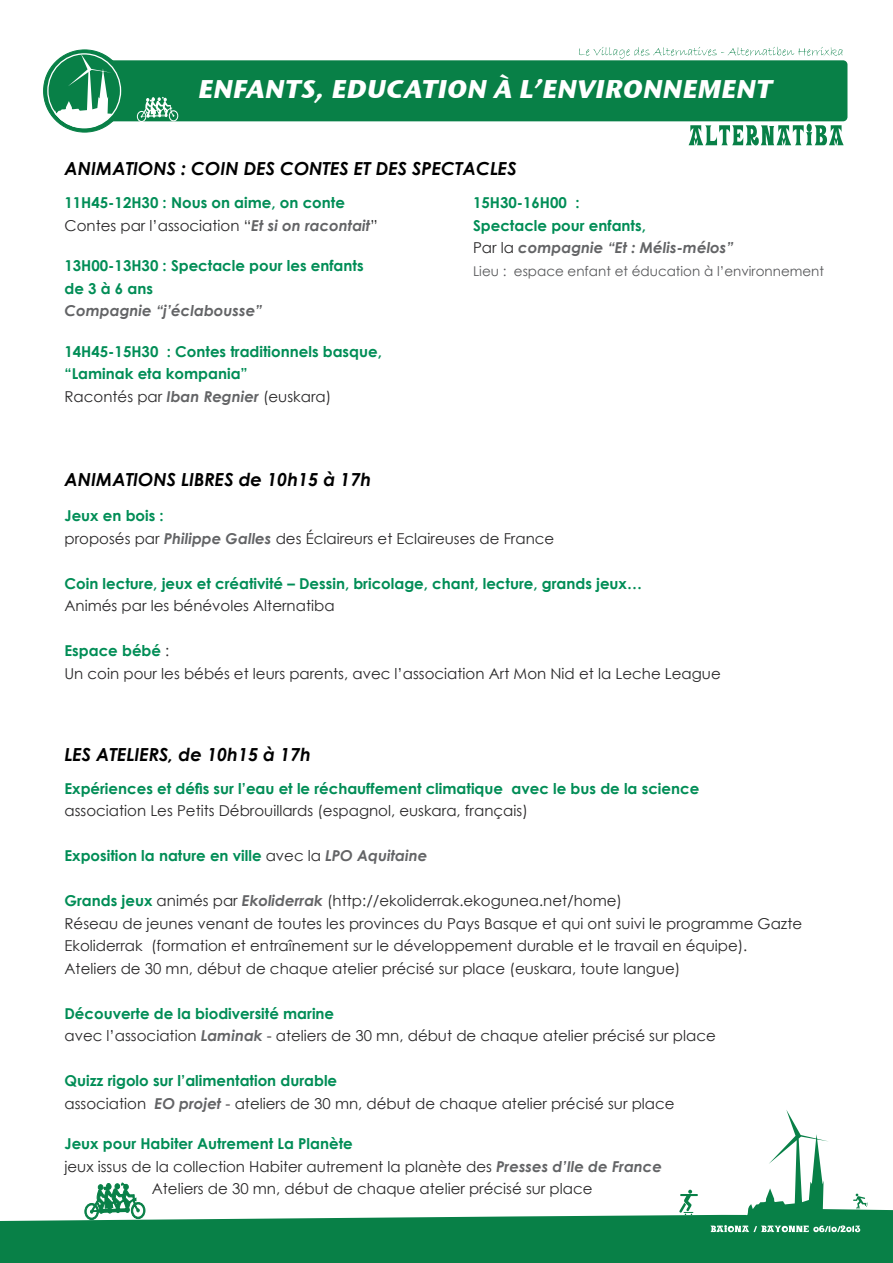
<style>
.page{position:relative;width:893px;height:1263px;background:#fff}
.page>*{position:absolute;margin:0;border:0;box-sizing:border-box;transform-origin:0 0}
.t1{font:italic 25.5px "Stone Sans ITCTT Bold";color:#fff}
.t2{font:italic 700 18px "Century Gothic";color:#000}
.t3{font:15px/22.5px "Century Gothic";color:#292829}
.t4{font:700 15px/22.5px "Century Gothic";color:#008d56}
.t5{font:italic 700 15px "Century Gothic";color:#636466}
.t6{font:13.5px "Century Gothic";color:#58595b}
.s1{font-weight:400;color:#292829}
.s2{font-style:italic;color:#636466}
.s3{font-weight:700;color:#008d56}
.s4{font-weight:700;font-style:italic;color:#636466}
</style>
<div class="page">
<svg style="left:44px;top:50px;width:82px;height:82px"></svg>
<div style="left:93px;top:60px;width:754px;height:61px;background:#088047;border-radius:4px"></div>
<svg style="left:52px;top:54px;width:66px;height:74px"></svg>
<svg style="left:0;top:1110px;width:893px;height:153px"></svg>
<svg style="left:689px;top:124px;width:155px;height:21px"></svg>
<svg style="left:579px;top:47px;width:263px;height:11px"></svg>
<svg style="left:679px;top:1190px;width:19px;height:25px"></svg>
<svg style="left:137px;top:97px;width:41px;height:25px"></svg>
<svg style="left:710px;top:1225px;width:150px;height:7px"></svg>
<svg style="left:853px;top:1193px;width:15px;height:16px"></svg>
<h1 class="t1" style="left:197px;top:73px;width:581px">ENFANTS,EDUCATION À L’ENVIRONNEMENT</h1>
<p class="t2" style="left:64px;top:155px;width:454px">ANIMATIONS : COIN DES CONTES ET DES SPECTACLES</p>
<p class="t4" style="left:64px;top:191px;width:315px">11H45-12H30 : Nous on aime, on conte<br><span class="s1">Contes par l’association “</span><span class="s2">Et si on racontait</span><span class="s1">”</span></p>
<p class="t4" style="left:64px;top:254px;width:301px">13H00-13H30 : Spectacle pour les enfants de 3 à 6 ans</p>
<p class="t5" style="left:64px;top:300px;width:199px">Compagnie “j’éclabousse”</p>
<p class="t4" style="left:64px;top:340px;width:319px">14H45-15H30 : Contes traditionnels basque, “Laminak eta kompania”<br><span class="s1">Racontés par</span> <span class="s2">Iban Regnier</span> <span class="s1">(euskara)</span></p>
<p class="t4" style="left:473px;top:191px;width:262px">15H30-16H00 :<br>Spectacle pour enfants,<br><span class="s1">Par la</span> <span class="s2">compagnie “Et : Mélis-mélos”</span></p>
<p class="t6" style="left:473px;top:262px;width:352px">Lieu : espace enfant et éducation à l’environnement</p>
<p class="t2" style="left:64px;top:465px;width:308px">ANIMATIONS LIBRES de 10h15 à 17h</p>
<p class="t3" style="left:64px;top:504px;width:491px"><span class="s3">Jeux en bois :<br></span>proposés par <span class="s4">Philippe Galles</span> des Éclaireurs et Eclaireuses de France</p>
<p class="t4" style="left:64px;top:571px;width:579px">Coin lecture, jeux et créativité – Dessin, bricolage, chant, lecture, grands jeux…</p>
<p class="t3" style="left:64px;top:594px;width:272px">Animés par les bénévoles Alternatiba</p>
<p class="t3" style="left:64px;top:639px;width:658px"><span class="s3">Espace bébé</span> :<br>Un coin pour les bébés et leurs parents, avec l’association Art Mon Nid et la Leche League</p>
<p class="t2" style="left:64px;top:740px;width:248px">LES ATELIERS, de 10h15 à 17h</p>
<p class="t4" style="left:64px;top:776px;width:636px">Expériences et défis sur l’eau et le réchauffement climatique avec le bus de la science</p>
<p class="t3" style="left:64px;top:799px;width:465px">association Les Petits Débrouillards (espagnol, euskara, français)</p>
<p class="t4" style="left:64px;top:844px;width:364px">Exposition la nature en ville <span class="s1">avec la</span> <span class="s2">LPO Aquitaine</span></p>
<p class="t3" style="left:64px;top:889px;width:739px"><span class="s3">Grands jeux</span> animés par <span class="s4">Ekoliderrak</span> (http://ekoliderrak.ekogunea.net/home)<br>Réseau de jeunes venant de toutes les provinces du Pays Basque et qui ont suivi le programme Gazte Ekoliderrak (formation et entraînement sur le développement durable et le travail en équipe).<br>Ateliers de 30 mn, début de chaque atelier précisé sur place (euskara, toute langue)</p>
<p class="t3" style="left:64px;top:1002px;width:653px"><span class="s3">Découverte de la biodiversité marine<br></span>avec l’association <span class="s4">Laminak</span> - ateliers de 30 mn, début de chaque atelier précisé sur place</p>
<p class="t3" style="left:64px;top:1069px;width:612px"><span class="s3">Quizz rigolo sur l’alimentation durable<br></span>association <span class="s4">EO projet</span> - ateliers de 30 mn, début de chaque atelier précisé sur place</p>
<p class="t4" style="left:64px;top:1132px;width:290px">Jeux pour Habiter Autrement La Planète</p>
<p class="t3" style="left:64px;top:1155px;width:599px">jeux issus de la collection Habiter autrement la planète des <span class="s4">Presses d’Ile de France</span></p>
<p class="t3" style="left:152px;top:1177px;width:442px">Ateliers de 30 mn, début de chaque atelier précisé sur place</p>
</div>
